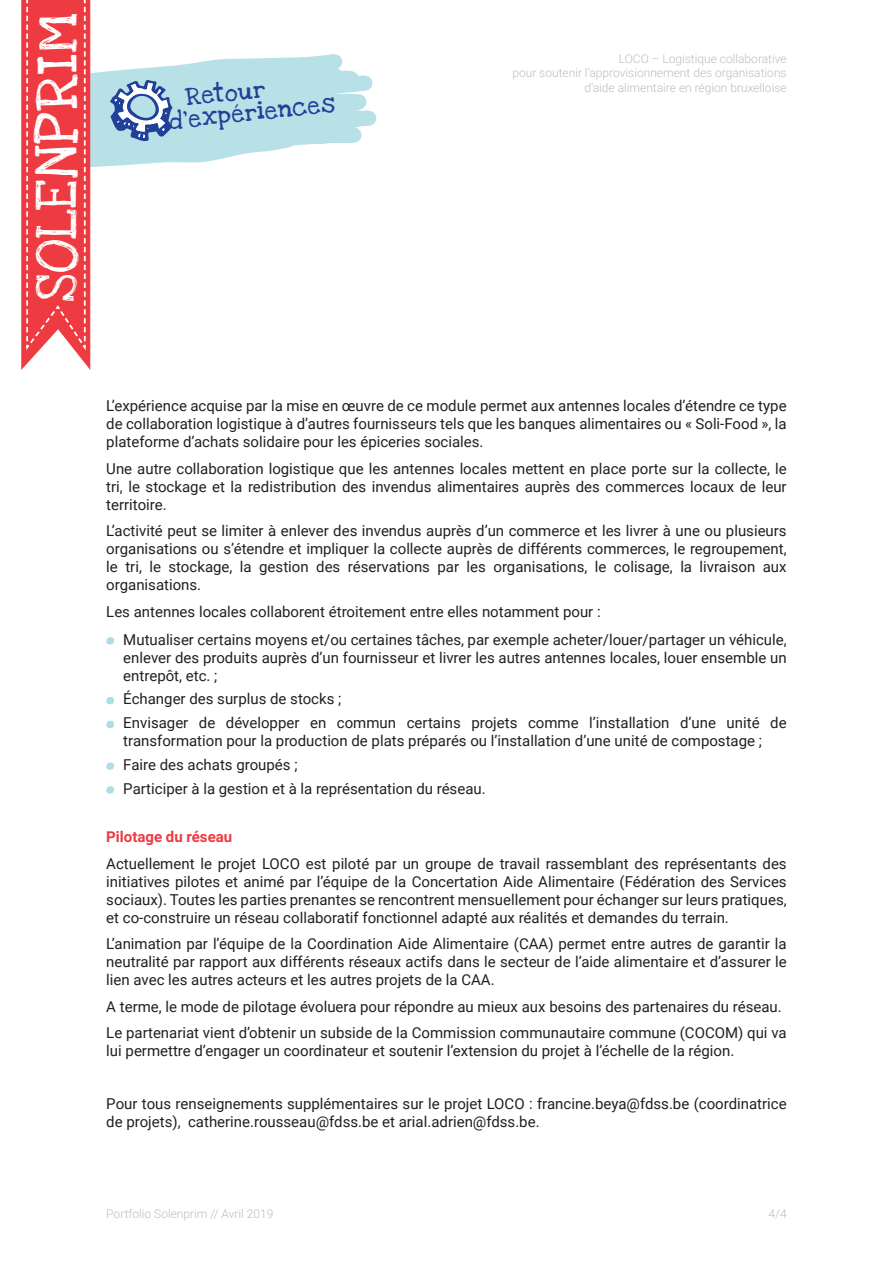
<style>
.page{position:relative;width:893px;height:1263px;background:#fff}
.page>*{position:absolute;margin:0;border:0;box-sizing:border-box;transform-origin:0 0}
.t1{font:43.2px "Love Ya Like A Sister";letter-spacing:.02em;color:#fff}
.t2{font:18px/21.6px "Love Ya Like A Sister Solid";color:#223f99}
.t3{font:15px/18px "Roboto";color:#231f20}
.t4{font:700 15px "Roboto";color:#ee3a41}
.t5{font:300 12px/14.4px "Roboto";color:#bcbdc0;text-align:right}
</style>
<div class="page">
<svg style="left:106px;top:637px;width:8px;height:8px"></svg>
<svg style="left:106px;top:697px;width:8px;height:7px"></svg>
<svg style="left:106px;top:721px;width:8px;height:7px"></svg>
<svg style="left:106px;top:762px;width:8px;height:8px"></svg>
<svg style="left:106px;top:786px;width:8px;height:8px"></svg>
<svg style="left:21px;top:0;width:356px;height:370px"></svg>
<h1 class="t1" style="left:21px;top:302px;width:290px;rotate:-90deg">SOLENPRIM</h1>
<p class="t2" style="left:166px;top:89px;width:167px;text-indent:18px;rotate:-6deg">Retour d’expériences</p>
<p class="t5" style="left:512px;top:51px;width:276px">LOCO – Logistique collaborative<br>pour soutenir l’approvisionnement des organisations d’aide alimentaire en région bruxelloise</p>
<p class="t3" style="left:106px;top:396px;width:682px;text-align:justify">L’expérience acquise par la mise en œuvre de ce module permet aux antennes locales d’étendre ce type de collaboration logistique à d’autres fournisseurs tels que les banques alimentaires ou « Soli-Food », la plateforme d’achats solidaire pour les épiceries sociales.</p>
<p class="t3" style="left:106px;top:459px;width:682px;text-align:justify">Une autre collaboration logistique que les antennes locales mettent en place porte sur la collecte, le tri, le stockage et la redistribution des invendus alimentaires auprès des commerces locaux de leur territoire.</p>
<p class="t3" style="left:106px;top:521px;width:682px;text-align:justify">L’activité peut se limiter à enlever des invendus auprès d’un commerce et les livrer à une ou plusieurs organisations ou s’étendre et impliquer la collecte auprès de différents commerces, le regroupement, le tri, le stockage, la gestion des réservations par les organisations, le colisage, la livraison aux organisations.</p>
<p class="t3" style="left:123px;top:597px;width:665px;line-height:28px;text-indent:-17px">Les antennes locales collaborent étroitement entre elles notamment pour :<br>Mutualiser certains moyens et/ou certaines tâches, par exemple acheter/louer/partager un véhicule,</p>
<p class="t3" style="left:123px;top:648px;width:665px">enlever des produits auprès d’un fournisseur et livrer les autres antennes locales, louer ensemble un entrepôt, etc. ;</p>
<p class="t3" style="left:123px;top:686px;width:665px;line-height:23.7px">Échanger des surplus de stocks ;<br>Envisager de développer en commun certains projets comme l’installation d’une unité de</p>
<p class="t3" style="left:123px;top:728px;width:640px;line-height:23.7px">transformation pour la production de plats préparés ou l’installation d’une unité de compostage ;<br>Faire des achats groupés ;<br>Participer à la gestion et à la représentation du réseau.</p>
<p class="t4" style="left:106px;top:826px;width:127px">Pilotage du réseau</p>
<p class="t3" style="left:106px;top:854px;width:682px;text-align:justify">Actuellement le projet LOCO est piloté par un groupe de travail rassemblant des représentants des initiatives pilotes et animé par l’équipe de la Concertation Aide Alimentaire (Fédération des Services sociaux). Toutes les parties prenantes se rencontrent mensuellement pour échanger sur leurs pratiques, et co-construire un réseau collaboratif fonctionnel adapté aux réalités et demandes du terrain.</p>
<p class="t3" style="left:106px;top:934px;width:682px;text-align:justify">L’animation par l’équipe de la Coordination Aide Alimentaire (CAA) permet entre autres de garantir la neutralité par rapport aux différents réseaux actifs dans le secteur de l’aide alimentaire et d’assurer le lien avec les autres acteurs et les autres projets de la CAA.</p>
<p class="t3" style="left:106px;top:993px;width:682px;line-height:26.5px">A terme, le mode de pilotage évoluera pour répondre au mieux aux besoins des partenaires du réseau.<br>Le partenariat vient d’obtenir un subside de la Commission communautaire commune (COCOM) qui va</p>
<p class="t3" style="left:106px;top:1041px;width:629px">lui permettre d’engager un coordinateur et soutenir l’extension du projet à l’échelle de la région.</p>
<p class="t3" style="left:106px;top:1094px;width:682px">Pour tous renseignements supplémentaires sur le projet LOCO : francine.beya@fdss.be (coordinatrice de projets), catherine.rousseau@fdss.be et arial.adrien@fdss.be.</p>
<p class="t5" style="left:106px;top:1206px;width:169px">Portfolio Solenprim // Avril 2019</p>
<p class="t5" style="left:769px;top:1206px;width:20px">4/4</p>
</div>
